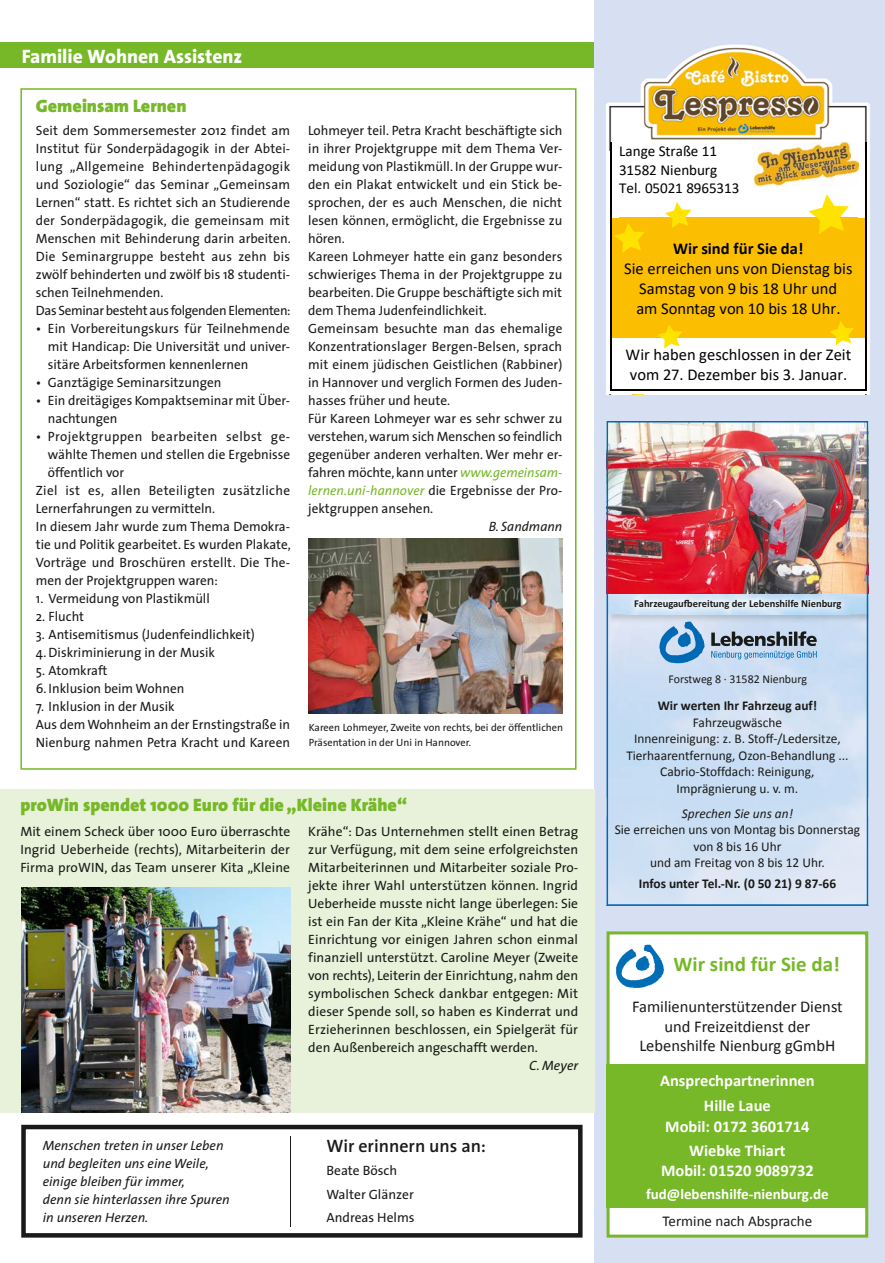
<style>
.page{position:relative;width:885px;height:1263px;background:#fff}
.page>*{position:absolute;margin:0;border:0;box-sizing:border-box;transform-origin:0 0}
.t1{font:700 21px "Calibri";color:#76b828}
.t2{font:800 19.5px "The Sans";letter-spacing:-.005em;color:#fff}
.t3{font:900 18px "The Sans";color:#76b828}
.t4{font:600 18px "The Sans";color:#1a1a18}
.t5{font:16.5px/20.1px "Calibri";color:#020204;text-align:center}
.t6{font:700 16.5px/24.8px "Calibri";color:#fff;text-align:center}
.t7{font:16.5px/19.8px "Calibri";color:#1a1a18;text-align:center}
.t8{font:700 16.5px "Calibri";letter-spacing:.005em;color:#020204}
.t9{font:15.15px/18.1px "Calibri";letter-spacing:-.005em;color:#020204}
.t10{font:700 15px "Calibri";color:#fff}
.t11{font:15px "Calibri";color:#1a1a18}
.t12{font:13.5px/18px "The Sans";color:#1a1a18}
.t13{font:13.5px/16.5px "Calibri";color:#1a1a18;text-align:center}
.t14{font:italic 13.5px/18px "The Sans";color:#1a1a18}
.t15{font:700 13.5px "Calibri";color:#1a1a18}
.t16{font:13.5px "The Sans";letter-spacing:.025em;color:#1a1a18}
.t17{font:13.5px "The Sans";letter-spacing:.03em;color:#1a1a18}
.t18{font:italic 13.5px "Calibri";color:#1a1a18}
.t19{font:12px "Calibri";color:#1a1a18}
.t20{font:10.5px/15px "The Sans";color:#1a1a18}
.t21{font:700 10.5px "Calibri";color:#1a1a18}
.s1{font-style:italic;color:#76b828}
</style>
<div class="page">
<svg style="left:20px;top:88px;width:556px;height:682px"></svg>
<div style="left:0;top:43px;width:884px;height:25px;background:#76b828"></div>
<div style="left:595px;top:0;width:289px;height:1263px;background:#d7dff2"></div>
<div style="left:0;top:789px;width:595px;height:323px;background:#e8f1d9"></div>
<img style="left:21px;top:887px;width:269px;height:225px">
<img style="left:309px;top:539px;width:253px;height:174px">
<img style="left:606px;top:44px;width:264px;height:350px">
<div style="left:607px;top:151px;width:260px;height:243px;background:#fff"></div>
<hr style="left:610px;top:142px;width:1px;height:76px;background:#020204">
<hr style="left:865px;top:142px;width:1px;height:76px;background:#020204">
<div style="left:611px;top:218px;width:254px;height:121px;background:#fcbe00"></div>
<hr style="left:610px;top:218px;width:1px;height:121px;background:#020204">
<hr style="left:865px;top:218px;width:1px;height:121px;background:#020204">
<hr style="left:610px;top:339px;width:1px;height:51px;background:#020204">
<hr style="left:611px;top:390px;width:254px;height:1px;background:#020204">
<hr style="left:865px;top:339px;width:1px;height:51px;background:#020204">
<img style="left:753px;top:142px;width:105px;height:45px">
<svg style="left:665px;top:202px;width:26px;height:26px"></svg>
<svg style="left:657px;top:325px;width:25px;height:24px"></svg>
<svg style="left:615px;top:223px;width:29px;height:30px"></svg>
<svg style="left:829px;top:321px;width:24px;height:24px"></svg>
<svg style="left:808px;top:194px;width:40px;height:40px"></svg>
<div style="left:606px;top:931px;width:262px;height:306px;background:#fff"></div>
<div style="left:606px;top:1064px;width:262px;height:144px;background:#76b828"></div>
<img style="left:615px;top:944px;width:49px;height:44px">
<svg style="left:21px;top:1125px;width:561px;height:112px"></svg>
<hr style="left:290px;top:1136px;width:1px;height:90px;background:#1a1a18">
<svg style="left:868px;top:592px;width:1px;height:31px"></svg>
<svg style="left:868px;top:794px;width:1px;height:23px"></svg>
<img style="left:606px;top:421px;width:262px;height:485px">
<h2 class="t2" style="left:22px;top:40px;width:222px">Familie Wohnen Assistenz</h2>
<h3 class="t3" style="left:36px;top:90px;width:152px">Gemeinsam Lernen</h3>
<p class="t12" style="left:36px;top:121px;width:256px">Seit dem Sommersemester 2012 findet am Institut für Sonderpädagogik in der Abtei&shy;lung „Allgemeine Behindertenpädagogik und Soziologie“ das Seminar „Gemeinsam Lernen“ statt. Es richtet sich an Studierende der Sonderpädagogik, die gemeinsam mit Menschen mit Behinderung darin arbeiten.<br>Die Seminargruppe besteht aus zehn bis zwölf behinderten und zwölf bis 18 studenti&shy;schen Teilnehmenden.<br>Das Seminar besteht aus folgenden Elementen:</p>
<p class="t12" style="left:48px;top:319px;width:244px;text-align:justify;text-indent:-12px">• Ein Vorbereitungskurs für Teilnehmende mit Handicap: Die Universität und univer&shy;sitäre Arbeitsformen kennenlernen</p>
<p class="t12" style="left:36px;top:373px;width:187px">• Ganztägige Seminarsitzungen</p>
<p class="t12" style="left:48px;top:391px;width:244px;text-indent:-12px">• Ein dreitägiges Kompaktseminar mit Über&shy;nachtungen</p>
<p class="t17" style="left:36px;top:425px;width:256px">• Projektgruppen bearbeiten selbst ge-</p>
<p class="t12" style="left:48px;top:445px;width:244px">wählte Themen und stellen die Ergebnisse</p>
<p class="t12" style="left:48px;top:463px;width:78px">öffentlich vor</p>
<p class="t16" style="left:36px;top:479px;width:256px">Ziel ist es, allen Beteiligten zusätzliche</p>
<p class="t12" style="left:36px;top:499px;width:181px">Lernerfahrungen zu vermitteln.</p>
<p class="t12" style="left:36px;top:517px;width:256px">In diesem Jahr wurde zum Thema Demokra-</p>
<p class="t12" style="left:36px;top:535px;width:256px">tie und Politik gearbeitet. Es wurden Plakate,</p>
<p class="t12" style="left:36px;top:553px;width:256px">Vorträge und Broschüren erstellt. Die The-</p>
<p class="t12" style="left:36px;top:571px;width:183px">men der Projektgruppen waren:</p>
<p class="t12" style="left:36px;top:589px;width:175px">1. Vermeidung von Plastikmüll</p>
<p class="t12" style="left:36px;top:607px;width:50px">2. Flucht</p>
<p class="t12" style="left:36px;top:625px;width:220px">3. Antisemitismus (Judenfeindlichkeit)</p>
<p class="t12" style="left:36px;top:643px;width:180px">4. Diskriminierung in der Musik</p>
<p class="t12" style="left:36px;top:661px;width:73px">5. Atomkraft</p>
<p class="t12" style="left:36px;top:679px;width:150px">6. Inklusion beim Wohnen</p>
<p class="t12" style="left:36px;top:697px;width:256px">7. Inklusion in der Musik<br>Aus dem Wohnheim an der Ernstingstraße in<br>Nienburg nahmen Petra Kracht und Kareen</p>
<p class="t12" style="left:308px;top:121px;width:256px">Lohmeyer teil. Petra Kracht beschäftigte sich in ihrer Projektgruppe mit dem Thema Ver&shy;meidung von Plastikmüll. In der Gruppe wur&shy;den ein Plakat entwickelt und ein Stick be&shy;sprochen, der es auch Menschen, die nicht lesen können, ermöglicht, die Ergebnisse zu hören.<br>Kareen Lohmeyer hatte ein ganz besonders schwieriges Thema in der Projektgruppe zu bearbeiten. Die Gruppe beschäftigte sich mit dem Thema Judenfeindlichkeit.<br>Gemeinsam besuchte man das ehemalige Konzentrationslager Bergen-Belsen, sprach mit einem jüdischen Geistlichen (Rabbiner) in Hannover und verglich Formen des Juden&shy;hasses früher und heute.<br>Für Kareen Lohmeyer war es sehr schwer zu verstehen, warum sich Menschen so feindlich gegenüber anderen verhalten. Wer mehr er&shy;fahren möchte, kann unter <span class="s1">www.gemeinsam&shy;lernen.uni-hannover</span> die Ergebnisse der Pro&shy;jektgruppen ansehen.</p>
<p class="t14" style="left:489px;top:517px;width:75px">B. Sandmann</p>
<p class="t20" style="left:309px;top:719px;width:256px">Kareen Lohmeyer, Zweite von rechts, bei der öffentlichen<br>Präsentation in der Uni in Hannover.</p>
<h3 class="t3" style="left:20px;top:789px;width:388px">proWin spendet 1000 Euro für die „Kleine Krähe“</h3>
<p class="t12" style="left:20px;top:822px;width:271px;text-align:justify">Mit einem Scheck über 1000 Euro überraschte Ingrid Ueberheide (rechts), Mitarbeiterin der Firma proWIN, das Team unserer Kita „Kleine</p>
<p class="t12" style="left:308px;top:822px;width:271px;text-align:justify">Krähe“: Das Unternehmen stellt einen Betrag zur Verfügung, mit dem seine erfolgreichsten Mitarbeiterinnen und Mitarbeiter soziale Pro&shy;jekte ihrer Wahl unterstützen können. Ingrid Ueberheide musste nicht lange überlegen: Sie ist ein Fan der Kita „Kleine Krähe“ und hat die Einrichtung vor einigen Jahren schon einmal finanziell unterstützt. Caroline Meyer (Zweite von rechts), Leiterin der Einrichtung, nahm den symbolischen Scheck dankbar entgegen: Mit dieser Spende soll, so haben es Kinderrat und Erzieherinnen beschlossen, ein Spielgerät für den Außenbereich angeschafft werden.</p>
<p class="t14" style="left:529px;top:1056px;width:50px">C. Meyer</p>
<p class="t14" style="left:43px;top:1136px;width:189px">Menschen treten in unser Leben und begleiten uns eine Weile, einige bleiben für immer,<br>denn sie hinterlassen ihre Spuren in unseren Herzen.</p>
<h3 class="t4" style="left:326px;top:1130px;width:161px">Wir erinnern uns an:</h3>
<p class="t12" style="left:326px;top:1158px;width:90px;line-height:23.5px">Beate Bösch<br>Walter Glänzer<br>Andreas Helms</p>
<p class="t9" style="left:619px;top:142px;width:122px">Lange Straße 11<br>31582 Nienburg<br>Tel. 05021 8965313</p>
<p class="t8" style="left:673px;top:237px;width:132px">Wir sind für Sie da!</p>
<p class="t5" style="left:624px;top:258px;width:230px">Sie erreichen uns von Dienstag bis<br>Samstag von 9 bis 18 Uhr und<br>am Sonntag von 10 bis 18 Uhr.</p>
<p class="t5" style="left:625px;top:344px;width:227px;text-align:left">Wir haben geschlossen in der Zeit vom 27. Dezember bis 3. Januar.</p>
<p class="t21" style="left:634px;top:597px;width:209px">Fahrzeugaufbereitung der Lebenshilfe Nienburg</p>
<p class="t19" style="left:668px;top:671px;width:140px">Forstweg 8 · 31582 Nienburg</p>
<p class="t15" style="left:657px;top:697px;width:161px">Wir werten Ihr Fahrzeug auf!</p>
<p class="t13" style="left:626px;top:713px;width:223px">Fahrzeugwäsche<br>Innenreinigung: z. B. Stoff-/Ledersitze,<br>Tierhaarentfernung, Ozon-Behandlung ...<br>Cabrio-Stoffdach: Reinigung,<br>Imprägnierung u. v. m.</p>
<p class="t18" style="left:681px;top:805px;width:113px">Sprechen Sie uns an!</p>
<p class="t13" style="left:614px;top:821px;width:247px">Sie erreichen uns von Montag bis Donnerstag von 8 bis 16 Uhr<br>und am Freitag von 8 bis 12 Uhr.</p>
<p class="t15" style="left:638px;top:875px;width:199px">Infos unter Tel.-Nr. (0 50 21) 9 87-66</p>
<h1 class="t1" style="left:673px;top:951px;width:168px">Wir sind für Sie da!</h1>
<p class="t7" style="left:632px;top:996px;width:212px">Familienunterstützender Dienst und Freizeitdienst der<br>Lebenshilfe Nienburg gGmbH</p>
<p class="t6" style="left:660px;top:1067px;width:156px">Ansprechpartnerinnen<br>Hille Laue</p>
<p class="t6" style="left:665px;top:1113px;width:146px">Mobil: 0172 3601714<br>Wiebke Thiart</p>
<p class="t6" style="left:661px;top:1157px;width:154px">Mobil: 01520 9089732</p>
<p class="t10" style="left:646px;top:1185px;width:184px">fud@lebenshilfe-nienburg.de</p>
<p class="t11" style="left:662px;top:1211px;width:151px">Termine nach Absprache</p>
</div>
